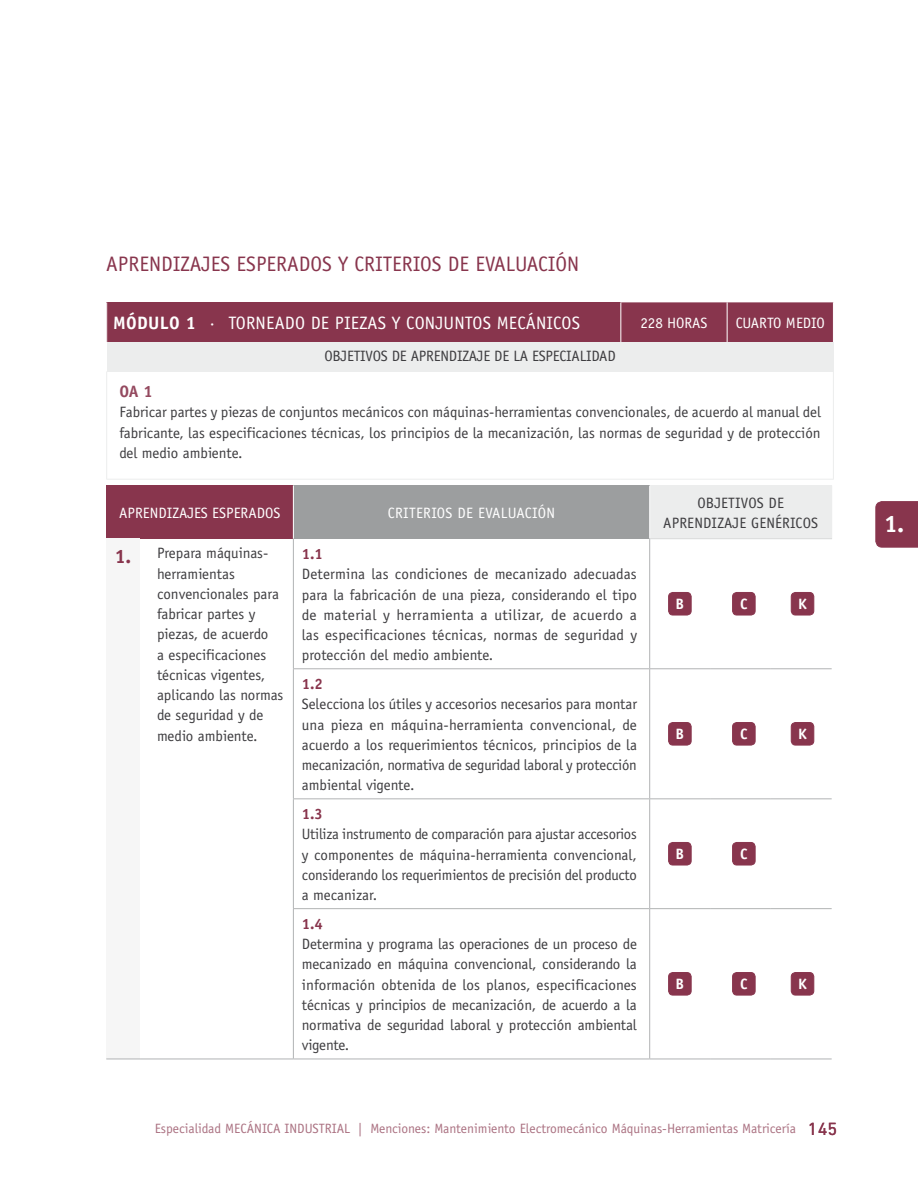
<style>
.page{position:relative;width:918px;height:1188px;background:#fff}
.page>*{position:absolute;margin:0;border:0;box-sizing:border-box;transform-origin:0 0}
.t1{font:700 24px "Officina Sans";color:#fff}
.t2{font:21px "Officina Sans";color:#88354d}
.t3{font:18px "Officina Sans";letter-spacing:.01em;color:#fff}
.t4{font:18px "DIN Next LT Pro";color:#88354d}
.t5{font:700 16.5px "Officina Sans";color:#94495f}
.t6{font:15px/20.2px "Officina Sans";letter-spacing:-.005em;color:#3e3d40;text-align:justify}
.t7{font:15px "Officina Sans";color:#fff}
.t8{font:15px "Officina Sans";letter-spacing:.02em;color:#fff}
.t9{font:700 15px "Officina Sans";color:#88354d}
.t10{font:700 15px "Officina Sans";color:#fff}
.t11{font:13.5px "Officina Sans";color:#ab7282}
.s1{font-weight:700}
.s2{font-weight:700;font-size:19.5px;color:#88354d}
</style>
<div class="page">
<div style="left:107px;top:302px;width:514px;height:40px;background:#88354d"></div>
<div style="left:621px;top:302px;width:212px;height:40px;background:#88354d"></div>
<div style="left:107px;top:342px;width:726px;height:29px;background:#eceded"></div>
<hr style="left:106px;top:371px;width:1px;height:108px;background:#eceded">
<hr style="left:833px;top:371px;width:1px;height:108px;background:#eceded">
<hr style="left:106px;top:479px;width:515px;height:1px;background:#eceded">
<hr style="left:621px;top:479px;width:106px;height:1px;background:#eceded">
<hr style="left:727px;top:479px;width:107px;height:1px;background:#eceded">
<hr style="left:727px;top:302px;width:1px;height:40px;background:#fff">
<hr style="left:620px;top:302px;width:1px;height:40px;background:#fff">
<div style="left:106px;top:486px;width:187px;height:53px;background:#88354d"></div>
<div style="left:293px;top:486px;width:357px;height:53px;background:#9c9e9f"></div>
<div style="left:650px;top:486px;width:182px;height:53px;background:#eceded"></div>
<div style="left:106px;top:539px;width:34px;height:520px;background:#f6f6f6"></div>
<hr style="left:140px;top:1059px;width:153px;height:1px;background:#b1b3b4">
<hr style="left:649px;top:486px;width:1px;height:52px;background:#fff">
<hr style="left:293px;top:668px;width:357px;height:1px;background:#b1b3b4">
<hr style="left:293px;top:486px;width:1px;height:53px;background:#fff">
<hr style="left:293px;top:539px;width:1px;height:129px;background:#b1b3b4">
<hr style="left:293px;top:669px;width:1px;height:129px;background:#b1b3b4">
<hr style="left:293px;top:799px;width:1px;height:109px;background:#b1b3b4">
<hr style="left:293px;top:909px;width:1px;height:150px;background:#b1b3b4">
<hr style="left:649px;top:538px;width:61px;height:1px;background:#d9dadb">
<hr style="left:710px;top:538px;width:61px;height:1px;background:#d9dadb">
<hr style="left:771px;top:538px;width:61px;height:1px;background:#d9dadb">
<hr style="left:650px;top:668px;width:60px;height:1px;background:#b1b3b4">
<hr style="left:710px;top:668px;width:61px;height:1px;background:#b1b3b4">
<hr style="left:771px;top:668px;width:61px;height:1px;background:#b1b3b4">
<hr style="left:650px;top:798px;width:60px;height:1px;background:#b1b3b4">
<hr style="left:710px;top:798px;width:61px;height:1px;background:#b1b3b4">
<hr style="left:771px;top:798px;width:61px;height:1px;background:#b1b3b4">
<hr style="left:650px;top:908px;width:60px;height:1px;background:#b1b3b4">
<hr style="left:710px;top:908px;width:61px;height:1px;background:#b1b3b4">
<hr style="left:771px;top:908px;width:61px;height:1px;background:#b1b3b4">
<hr style="left:650px;top:1059px;width:60px;height:1px;background:#b1b3b4">
<hr style="left:710px;top:1059px;width:61px;height:1px;background:#b1b3b4">
<hr style="left:771px;top:1059px;width:61px;height:1px;background:#b1b3b4">
<hr style="left:106px;top:1059px;width:34px;height:1px;background:#b1b3b4">
<hr style="left:293px;top:798px;width:357px;height:1px;background:#b1b3b4">
<hr style="left:293px;top:908px;width:357px;height:1px;background:#b1b3b4">
<hr style="left:293px;top:1059px;width:357px;height:1px;background:#b1b3b4">
<hr style="left:649px;top:539px;width:1px;height:129px;background:#b1b3b4">
<hr style="left:649px;top:669px;width:1px;height:129px;background:#b1b3b4">
<hr style="left:649px;top:799px;width:1px;height:109px;background:#b1b3b4">
<hr style="left:649px;top:909px;width:1px;height:150px;background:#b1b3b4">
<div style="left:669px;top:592px;width:22px;height:23px;background:#88354d;border-radius:4px"></div>
<div style="left:668px;top:592px;width:23px;height:23px;border:1px solid #88354d;border-radius:4px"></div>
<div style="left:733px;top:592px;width:22px;height:23px;background:#88354d;border-radius:4px"></div>
<div style="left:732px;top:592px;width:23px;height:23px;border:1px solid #88354d;border-radius:4px"></div>
<div style="left:791px;top:592px;width:23px;height:23px;background:#88354d;border-radius:4px"></div>
<div style="left:791px;top:592px;width:23px;height:23px;border:1px solid #88354d;border-radius:4px"></div>
<div style="left:669px;top:723px;width:22px;height:22px;background:#88354d;border-radius:4px"></div>
<div style="left:668px;top:722px;width:23px;height:23px;border:1px solid #88354d;border-radius:4px"></div>
<div style="left:733px;top:723px;width:22px;height:22px;background:#88354d;border-radius:4px"></div>
<div style="left:732px;top:722px;width:23px;height:23px;border:1px solid #88354d;border-radius:4px"></div>
<div style="left:791px;top:723px;width:23px;height:22px;background:#88354d;border-radius:4px"></div>
<div style="left:791px;top:722px;width:23px;height:23px;border:1px solid #88354d;border-radius:4px"></div>
<div style="left:669px;top:842px;width:22px;height:23px;background:#88354d;border-radius:4px"></div>
<div style="left:668px;top:842px;width:23px;height:23px;border:1px solid #88354d;border-radius:4px"></div>
<div style="left:733px;top:842px;width:22px;height:23px;background:#88354d;border-radius:4px"></div>
<div style="left:732px;top:842px;width:23px;height:23px;border:1px solid #88354d;border-radius:4px"></div>
<div style="left:669px;top:973px;width:22px;height:22px;background:#88354d;border-radius:4px"></div>
<div style="left:668px;top:972px;width:23px;height:23px;border:1px solid #88354d;border-radius:4px"></div>
<div style="left:733px;top:973px;width:22px;height:22px;background:#88354d;border-radius:4px"></div>
<div style="left:732px;top:972px;width:23px;height:23px;border:1px solid #88354d;border-radius:4px"></div>
<div style="left:791px;top:973px;width:23px;height:22px;background:#88354d;border-radius:4px"></div>
<div style="left:791px;top:972px;width:23px;height:23px;border:1px solid #88354d;border-radius:4px"></div>
<svg style="left:875px;top:501px;width:43px;height:47px;background:#8a3951"></svg>
<h2 class="t2" style="left:106px;top:251px;width:475px">APRENDIZAJES ESPERADOS Y CRITERIOS DE EVALUACIÓN</h2>
<p class="t3" style="left:113px;top:313px;width:469px"><span class="s1">MóDULO 1</span> · TORNEADO DE PIEZAS Y CONJUNTOS MECÁNICOS</p>
<p class="t7" style="left:640px;top:314px;width:69px">228 HORAS</p>
<p class="t7" style="left:736px;top:314px;width:91px">CUARTO MEDIO</p>
<p class="t6" style="left:324px;top:346px;width:9px">objet</p>
<p class="t6" style="left:360px;top:346px;width:14px">ivos</p>
<p class="t6" style="left:392px;top:346px;width:28px">de Aprend</p>
<p class="t6" style="left:457px;top:346px;width:83px">izaje de la espec</p>
<p class="t6" style="left:566px;top:346px;width:49px">ialidad</p>
<p class="t5" style="left:119px;top:381px;width:35px">OA 1</p>
<p class="t6" style="left:119px;top:402px;width:703px">Fabricar partes y piezas de conjuntos mecánicos con máquinas-herramientas convencionales, de acuerdo al manual del fabricante, las especificaciones técnicas, los principios de la mecanización, las normas de seguridad y de protección del medio ambiente.</p>
<p class="t7" style="left:119px;top:504px;width:9px">Aprend</p>
<p class="t7" style="left:167px;top:504px;width:54px">izajes esper</p>
<p class="t7" style="left:248px;top:504px;width:17px">ados</p>
<p class="t8" style="left:388px;top:504px;width:159px">Criterios de evaluación</p>
<p class="t6" style="left:663px;top:493px;width:156px;line-height:19.5px;text-align:center">OBJETIVOS DE<br>APRENDIZAJE GENÉRICOS</p>
<p class="t6" style="left:157px;top:543px;width:128px;text-align:left;text-indent:-42px"><span class="s2">1.</span> Prepara máquinas&shy;herramientas convencionales para fabricar partes y piezas, de acuerdo<br>a especificaciones técnicas vigentes, aplicando las normas de seguridad y de medio ambiente.</p>
<p class="t9" style="left:302px;top:545px;width:23px">1.1</p>
<p class="t6" style="left:302px;top:564px;width:337px">Determina las condiciones de mecanizado adecuadas para la fabricación de una pieza, considerando el tipo de material y herramienta a utilizar, de acuerdo a las especificaciones técnicas, normas de seguridad y protección del medio ambiente.</p>
<p class="t10" style="left:676px;top:594px;width:10px">B</p>
<p class="t10" style="left:740px;top:594px;width:9px">C</p>
<p class="t10" style="left:798px;top:594px;width:10px">K</p>
<p class="t9" style="left:302px;top:675px;width:23px">1.2</p>
<p class="t6" style="left:302px;top:694px;width:337px">Selecciona los útiles y accesorios necesarios para montar una pieza en máquina-herramienta convencional, de acuerdo a los requerimientos técnicos, principios de la mecanización, normativa de seguridad laboral y protección ambiental vigente.</p>
<p class="t10" style="left:676px;top:725px;width:10px">B</p>
<p class="t10" style="left:740px;top:725px;width:9px">C</p>
<p class="t10" style="left:798px;top:725px;width:10px">K</p>
<p class="t9" style="left:302px;top:805px;width:23px">1.3</p>
<p class="t6" style="left:302px;top:824px;width:337px">Utiliza instrumento de comparación para ajustar accesorios y componentes de máquina-herramienta convencional, considerando los requerimientos de precisión del producto a mecanizar.</p>
<p class="t9" style="left:302px;top:915px;width:22px">1.4</p>
<p class="t6" style="left:302px;top:934px;width:337px">Determina y programa las operaciones de un proceso de mecanizado en máquina convencional, considerando la información obtenida de los planos, especificaciones técnicas y principios de mecanización, de acuerdo a la normativa de seguridad laboral y protección ambiental vigente.</p>
<p class="t10" style="left:676px;top:844px;width:10px">B</p>
<p class="t10" style="left:740px;top:844px;width:9px">C</p>
<p class="t10" style="left:676px;top:975px;width:10px">B</p>
<p class="t10" style="left:740px;top:975px;width:9px">C</p>
<p class="t10" style="left:798px;top:975px;width:10px">K</p>
<p class="t11" style="left:155px;top:1120px;width:643px">Especialidad MECÁNICA INDUSTRIAL | Menciones: Mantenimiento Electromecánico Máquinas-Herramientas Matricería</p>
<p class="t4" style="left:808px;top:1118px;width:31px">145</p>
<h1 class="t1" style="left:884px;top:509px;width:21px">1.</h1>
</div>
